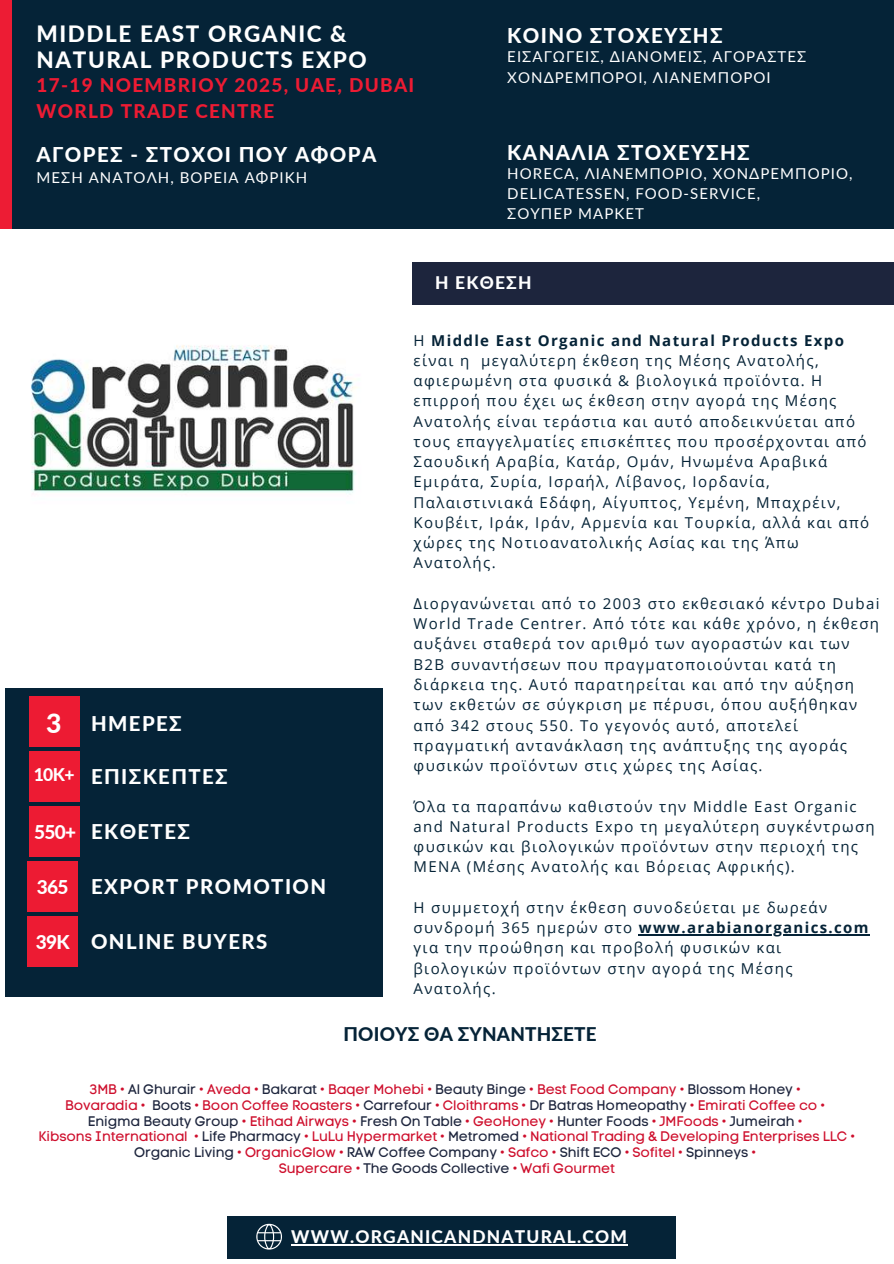
<style>
.page{position:relative;width:894px;height:1264px;background:#fff}
.page>*{position:absolute;margin:0;border:0;box-sizing:border-box;transform-origin:0 0}
.t1{font:800 22.5px/25.8px "Lato";letter-spacing:.07em;color:#fff}
.t2{font:800 20.4px "Lato";letter-spacing:.07em;color:#fff}
.t3{font:800 20.25px "Lato";letter-spacing:.07em;color:#fff}
.t4{font:800 18.9px/25.8px "Lato";letter-spacing:.07em;color:#ed1b33}
.t5{font:800 18.9px "Lato";letter-spacing:.01em;color:#052337}
.t6{font:800 17.4px "Lato";letter-spacing:.07em;color:#fff}
.t7{font:15px/20.2px "Open Sans";letter-spacing:.09em;color:#052337}
.t8{font:15px/20.2px "Lato";letter-spacing:.07em;color:#fff}
.t9{font:13.8px/15.8px "Code Pro Normal LC";letter-spacing:-.01em;color:#ce0e2c;text-align:center}
.s1{font-size:26.55px}
.s2{font-size:17.55px}
.s3{font-size:19.05px}
.s4{font-weight:700}
.s5{color:#1d253d}
</style>
<div class="page">
<div style="left:227px;top:1216px;width:448px;height:42px;background:#052337"></div>
<hr style="left:291px;top:1244px;width:337px;height:1px;background:#fff">
<svg style="left:256px;top:1223px;width:26px;height:26px"></svg>
<div style="left:6px;top:0;width:887px;height:228px;background:#052337"></div>
<div style="left:0;top:0;width:11px;height:228px;background:#ed1c34"></div>
<hr style="left:638px;top:934px;width:231px;height:1px;background:#052337">
<div style="left:412px;top:262px;width:481px;height:42px;background:#1d253d"></div>
<img style="left:30px;top:345px;width:328px;height:149px">
<div style="left:6px;top:688px;width:376px;height:308px;background:#052337"></div>
<div style="left:29px;top:806px;width:50px;height:50px;background:#ed1b33"></div>
<div style="left:29px;top:696px;width:50px;height:51px;background:#ed1b33"></div>
<div style="left:29px;top:751px;width:50px;height:50px;background:#ed1b33"></div>
<div style="left:27px;top:861px;width:51px;height:51px;background:#ed1b33"></div>
<div style="left:27px;top:916px;width:51px;height:51px;background:#ed1b33"></div>
<h1 class="t1" style="left:36px;top:20px;width:332px">MIDDLE EAST ORGANIC &amp;<br>NATURAL PRODUCTS EXPO</h1>
<p class="t4" style="left:36px;top:72px;width:379px">17-19 NOEMBRIOY 2025, UAE, DUBAI<br>WORLD TRADE CENTRE</p>
<h2 class="t2" style="left:507px;top:23px;width:217px">ΚΟΙΝΟ ΣΤΟΧΕΥΣΗΣ</h2>
<p class="t8" style="left:507px;top:46px;width:300px">ΕΙΣΑΓΩΓΕΙΣ, ΔΙΑΝΟΜΕΙΣ, ΑΓΟΡΑΣΤΕΣ<br>ΧΟΝΔΡΕΜΠΟΡΟΙ, ΛΙΑΝΕΜΠΟΡΟΙ</p>
<h2 class="t2" style="left:36px;top:142px;width:341px">ΑΓΟΡΕΣ - ΣΤΟΧΟΙ ΠΟΥ ΑΦΟΡΑ</h2>
<h2 class="t2" style="left:507px;top:140px;width:244px">ΚΑΝΑΛΙΑ ΣΤΟΧΕΥΣΗΣ</h2>
<p class="t8" style="left:36px;top:167px;width:272px">ΜΕΣΗ ΑΝΑΤΟΛΗ, ΒΟΡΕΙΑ ΑΦΡΙΚΗ</p>
<p class="t8" style="left:507px;top:163px;width:346px">HORECA, ΛΙΑΝΕΜΠΟΡΙΟ, ΧΟΝΔΡΕΜΠΟΡΙΟ,<br>DELICATESSEN, FOOD-SERVICE,<br>ΣΟΥΠΕΡ ΜΑΡΚΕΤ</p>
<p class="t6" style="left:435px;top:272px;width:98px">Η ΕΚΘΕΣΗ</p>
<h3 class="t3" style="left:46px;top:710px;width:137px"><span class="s1">3</span> ΗΜΕΡΕΣ</h3>
<h3 class="t3" style="left:34px;top:763px;width:195px"><span class="s2">10K+</span> ΕΠΙΣΚΕΠΤΕΣ</h3>
<h3 class="t3" style="left:34px;top:818px;width:157px"><span class="s3">550+</span> ΕΚΘΕΤΕΣ</h3>
<h3 class="t3" style="left:37px;top:874px;width:291px"><span class="s3">365</span> EXPORT PROMOTION</h3>
<h3 class="t3" style="left:36px;top:929px;width:233px"><span class="s3">39K</span> ONLINE BUYERS</h3>
<p class="t7" style="left:413px;top:329px;width:457px">Η <span class="s4">Middle East Organic and Natural Products Expo </span>είναι η μεγαλύτερη έκθεση της Μέσης Ανατολής, αφιερωμένη στα φυσικά &amp; βιολογικά προϊόντα. Η επιρροή που έχει ως έκθεση στην αγορά της Μέσης Ανατολής είναι τεράστια και αυτό αποδεικνύεται από τους επαγγελματίες επισκέπτες που προσέρχονται από Σαουδική Αραβία, Κατάρ, Ομάν, Ηνωμένα Αραβικά Εμιράτα, Συρία, Ισραήλ, Λίβανος, Ιορδανία, Παλαιστινιακά Εδάφη, Αίγυπτος, Υεμένη, Μπαχρέιν, Κουβέιτ, Ιράκ, Ιράν, Αρμενία και Τουρκία, αλλά και από χώρες της Νοτιοανατολικής Ασίας και της Άπω Ανατολής.</p>
<p class="t7" style="left:413px;top:593px;width:467px">Διοργανώνεται από το 2003 στο εκθεσιακό κέντρο Dubai World Trade Centrer. Aπό τότε και κάθε χρόνο, η έκθεση αυξάνει σταθερά τον αριθμό των αγοραστών και των Β2Β συναντήσεων που πραγματοποιούνται κατά τη διάρκεια της. Αυτό παρατηρείται και από την αύξηση των εκθετών σε σύγκριση με πέρυσι, όπου αυξήθηκαν από 342 στους 550. Το γεγονός αυτό, αποτελεί πραγματική αντανάκλαση της ανάπτυξης της αγοράς φυσικών προϊόντων στις χώρες της Ασίας.</p>
<p class="t7" style="left:413px;top:795px;width:462px">Όλα τα παραπάνω καθιστούν την Middle East Organic and Natural Products Expo τη μεγαλύτερη συγκέντρωση φυσικών και βιολογικών προϊόντων στην περιοχή της ΜΕΝΑ (Μέσης Ανατολής και Βόρειας Αφρικής).</p>
<p class="t7" style="left:413px;top:896px;width:456px">Η συμμετοχή στην έκθεση συνοδεύεται με δωρεάν συνδρομή 365 ημερών στο <span class="s4">www.arabianorganics.com </span>για την προώθηση και προβολή φυσικών και βιολογικών προϊόντων στην αγορά της Μέσης Ανατολής.</p>
<p class="t5" style="left:343px;top:1022px;width:254px">ΠΟΙΟΥΣ ΘΑ ΣΥΝΑΝΤΗΣΕΤΕ</p>
<p class="t9" style="left:39px;top:1081px;width:817px">3MB • <span class="s5">Al Ghurair</span> • Aveda • <span class="s5">Bakarat</span> • Baqer Mohebi • <span class="s5">Beauty Binge</span> • Best Food Company • <span class="s5">Blossom Honey</span> •<br>Bovaradia • <span class="s5">Boots</span> • Boon Coffee Roasters • <span class="s5">Carrefour</span> • Cloithrams • <span class="s5">Dr Batras Homeopathy</span> • Emirati Coffee co •<br><span class="s5">Enigma Beauty Group</span> • Etihad Airways • <span class="s5">Fresh On Table</span> • GeoHoney • <span class="s5">Hunter Foods</span> • JMFoods • <span class="s5">Jumeirah</span> •<br>Kibsons International • <span class="s5">Life Pharmacy</span> • LuLu Hypermarket • <span class="s5">Metromed</span> • National Trading &amp; Developing Enterprises LLC • <span class="s5">Organic Living</span> • OrganicGlow • <span class="s5">RAW Coffee Company</span> • Safco • <span class="s5">Shift ECO</span> • Sofitel • <span class="s5">Spinneys</span> •<br>Supercare • <span class="s5">The Goods Collective</span> • Wafi Gourmet</p>
<p class="t6" style="left:291px;top:1225px;width:337px">WWW.ORGANICANDNATURAL.COM</p>
</div>
